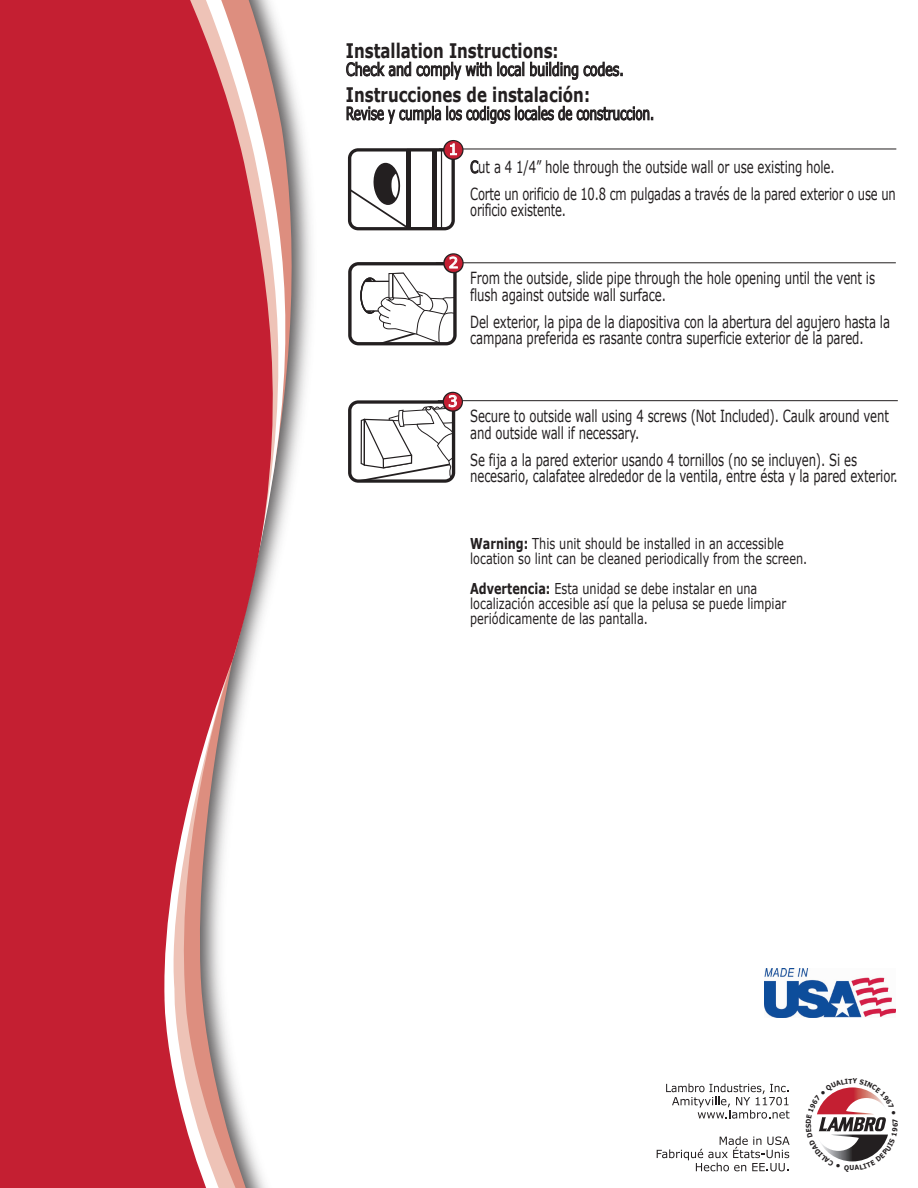
<style>
.page{position:relative;width:918px;height:1188px;background:#fff}
.page>*{position:absolute;margin:0;border:0;box-sizing:border-box;transform-origin:0 0}
.t1{font:700 20.1px "Verdana";color:#231f20;scale:.75 1}
.t2{font:17.85px "Verdana";letter-spacing:-.01em;color:#231f20;scale:.67 1}
.t3{font:17.85px "Verdana";letter-spacing:-.01em;color:#231f20;scale:.72 1}
.t4{font:16.65px/16.6px "Verdana";letter-spacing:-.01em;color:#231f20;scale:.7 1}
.t5{font:16.65px "Verdana";letter-spacing:-.01em;color:#231f20;scale:.69 1}
.t6{font:15px/15px "Verdana";color:#231f20;scale:.75 1}
.t7{font:15px "Verdana";color:#fff}
.s1{font-weight:700}
</style>
<div class="page">
<svg style="left:666px;top:1084px;width:124px;height:35px"></svg>
<svg style="left:657px;top:1136px;width:133px;height:35px"></svg>
<svg style="left:301px;top:128px;width:10px;height:288px"></svg>
<svg style="left:0;top:0;width:298px;height:1188px;background:#cd4e5b"></svg>
<img style="left:764px;top:968px;width:131px;height:50px">
<svg style="left:471px;top:160px;width:7px;height:13px"></svg>
<hr style="left:439px;top:149px;width:457px;height:1px;background:#231f20">
<svg style="left:347px;top:140px;width:117px;height:90px"></svg>
<hr style="left:436px;top:262px;width:460px;height:1px;background:#231f20">
<hr style="left:438px;top:400px;width:460px;height:1px;background:#231f20">
<svg style="left:348px;top:253px;width:116px;height:92px"></svg>
<svg style="left:348px;top:392px;width:115px;height:91px"></svg>
<svg style="left:346px;top:62px;width:65px;height:14px"></svg>
<svg style="left:417px;top:62px;width:74px;height:17px"></svg>
<svg style="left:498px;top:62px;width:26px;height:14px"></svg>
<svg style="left:530px;top:62px;width:48px;height:18px"></svg>
<svg style="left:584px;top:62px;width:38px;height:14px"></svg>
<svg style="left:347px;top:106px;width:94px;height:18px"></svg>
<svg style="left:447px;top:106px;width:206px;height:18px"></svg>
<svg style="left:817px;top:1087px;width:71px;height:75px"></svg>
<p class="t1" style="left:346px;top:36px;width:285px">Installation Instructions:</p>
<p class="t3" style="left:346px;top:57px;width:388px">Check and comply with local building codes.</p>
<p class="t1" style="left:346px;top:80px;width:327px">Instrucciones de instalación:</p>
<p class="t2" style="left:346px;top:101px;width:462px">Revise y cumpla los codigos locales de construccion.</p>
<p class="t7" style="left:448px;top:139px;width:11px">1</p>
<p class="t4" style="left:470px;top:153px;width:609px;line-height:26.7px">Cut a 4 1/4” hole through the outside wall or use existing hole.<br>Corte un orificio de 10.8 cm pulgadas a través de la pared exterior o use un</p>
<p class="t5" style="left:470px;top:199px;width:140px">orificio existente.</p>
<p class="t7" style="left:449px;top:252px;width:11px">2</p>
<p class="t4" style="left:470px;top:270px;width:580px">From the outside, slide pipe through the hole opening until the vent is flush against outside wall surface.</p>
<p class="t4" style="left:470px;top:313px;width:601px">Del exterior, la pipa de la diapositiva con la abertura del agujero hasta la campana preferida es rasante contra superficie exterior de la pared.</p>
<p class="t7" style="left:448px;top:391px;width:11px">3</p>
<p class="t4" style="left:470px;top:408px;width:600px">Secure to outside wall using 4 screws (Not Included). Caulk around vent and outside wall if necessary.</p>
<p class="t4" style="left:470px;top:451px;width:612px">Se fija a la pared exterior usando 4 tornillos (no se incluyen). Si es necesario, calafatee alrededor de la ventila, entre ésta y la pared exterior.</p>
<p class="t6" style="left:470px;top:536px;width:451px"><span class="s1">Warning:</span> This unit should be installed in an accessible location so lint can be cleaned periodically from the screen.</p>
<p class="t6" style="left:470px;top:581px;width:423px"><span class="s1">Advertencia:</span> Esta unidad se debe instalar en una localización accesible así que la pelusa se puede limpiar periódicamente de las pantalla.</p>
</div>
